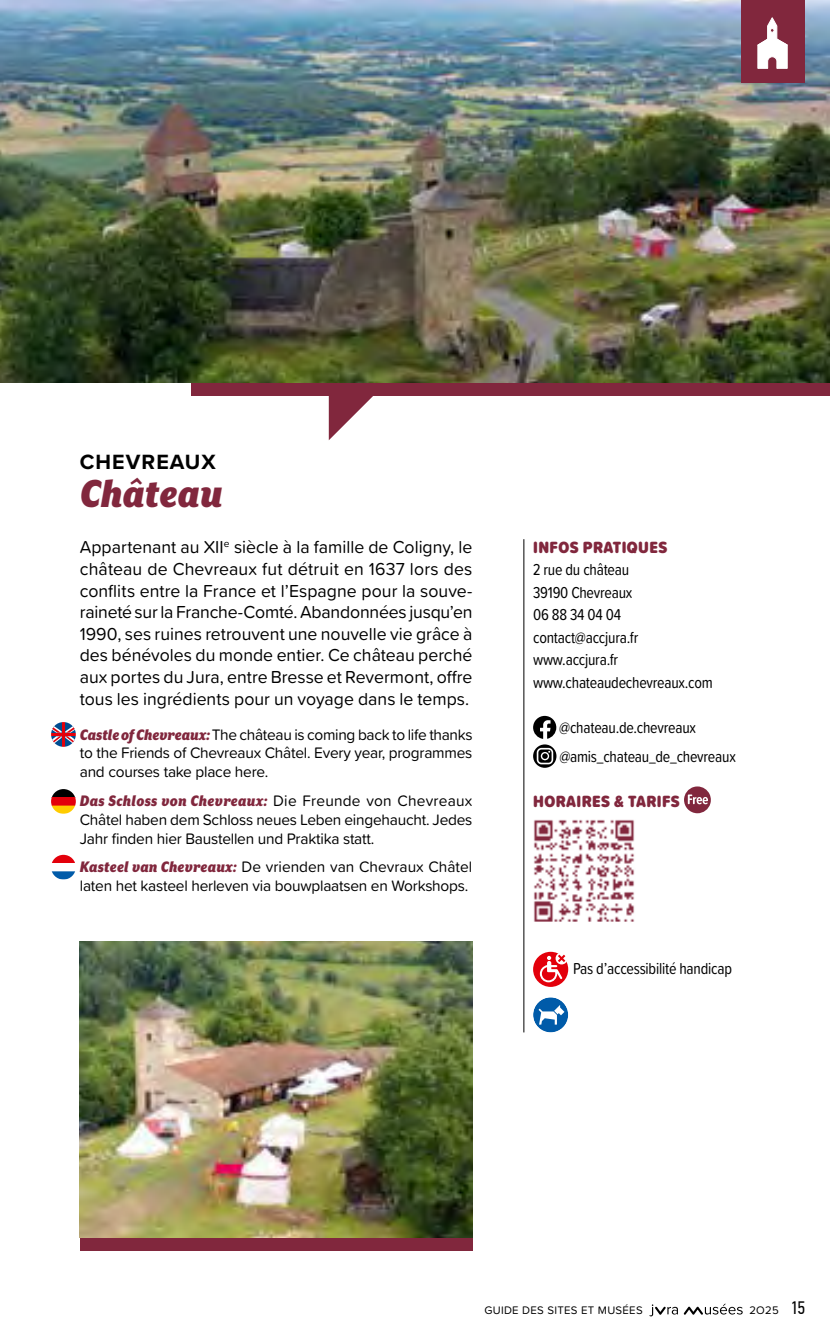
<style>
.page{position:relative;width:830px;height:1340px;background:#fff}
.page>*{position:absolute;margin:0;border:0;box-sizing:border-box;transform-origin:0 0}
.t1{font:italic 900 45px "Mr Eaves XL San Nar OT";color:#81273d}
.t2{font:700 21.38px "Proxima Nova";letter-spacing:.05em;color:#000}
.t3{font:18px/21.6px "Proxima Soft";color:#000;text-align:justify}
.t4{font:italic 900 17.55px "Mr Eaves XL San Nar OT";letter-spacing:.015em;color:#81273d}
.t5{font:900 16.88px "Proxima Soft Cond";letter-spacing:.025em;color:#81273d}
.t6{font:16.43px/22.5px "Proxima Soft Cond";letter-spacing:-.015em;color:#000}
.t7{font:15.75px/18.9px "Proxima Soft";letter-spacing:-.015em;color:#000}
.t8{font:11.47px "Proxima Soft";letter-spacing:.025em;color:#000}
.s1{font-family:"Mr Eaves XL San Nar OT";font-weight:900;font-style:italic;font-size:17.55px;color:#81273d}
.s2{font-family:"Proxima Soft";font-weight:400;font-style:normal;font-size:15.75px;color:#000}
.s3{font-family:"PF Din Text Cond Pro";font-size:18px}
</style>
<div class="page">
<div style="left:191px;top:383px;width:638px;height:12px;background:#81273d"></div>
<svg style="left:328px;top:395px;width:58px;height:45px"></svg>
<svg style="left:533px;top:716px;width:23px;height:51px"></svg>
<svg style="left:684px;top:786px;width:26px;height:27px"></svg>
<svg style="left:52px;top:789px;width:23px;height:8px"></svg>
<div style="left:51px;top:797px;width:25px;height:8px;background:#e3000b"></div>
<svg style="left:51px;top:805px;width:25px;height:8px"></svg>
<svg style="left:52px;top:854px;width:23px;height:9px"></svg>
<svg style="left:51px;top:871px;width:24px;height:8px"></svg>
<svg style="left:51px;top:722px;width:25px;height:24px"></svg>
<hr style="left:62px;top:722px;width:2px;height:24px;background:#e3000b">
<img style="left:533px;top:819px;width:102px;height:102px">
<img style="left:0;top:0;width:829px;height:383px">
<hr style="left:523px;top:539px;width:1px;height:493px;background:#000">
<div style="left:80px;top:1237px;width:392px;height:13px;background:#81273d"></div>
<img style="left:80px;top:941px;width:392px;height:296px">
<svg style="left:533px;top:963px;width:35px;height:23px"></svg>
<div style="left:533px;top:951px;width:35px;height:35px;background:#e3000b;border-radius:50%"></div>
<svg style="left:539px;top:952px;width:28px;height:30px"></svg>
<div style="left:533px;top:997px;width:35px;height:35px;background:#005ba9;border-radius:50%"></div>
<svg style="left:538px;top:1005px;width:26px;height:19px"></svg>
<div style="left:740px;top:0;width:64px;height:83px;background:#81273d"></div>
<svg style="left:757px;top:17px;width:31px;height:52px"></svg>
<svg style="left:649px;top:1304px;width:28px;height:12px"></svg>
<svg style="left:683px;top:1303px;width:59px;height:11px"></svg>
<p class="t2" style="left:80px;top:445px;width:137px">CHEVREAUX</p>
<h1 class="t1" style="left:80px;top:469px;width:144px">Château</h1>
<p class="t3" style="left:80px;top:535px;width:394px">Appartenant au XII<sup>e</sup> siècle à la famille de Coligny, le château de Chevreaux fut détruit en 1637 lors des conflits entre la France et l’Espagne pour la souve&shy;raineté sur la Franche-Comté. Abandonnées jusqu’en 1990, ses ruines retrouvent une nouvelle vie grâce à des bénévoles du monde entier. Ce château perché aux portes du Jura, entre Bresse et Revermont, offre tous les ingrédients pour un voyage dans le temps.</p>
<p class="t7" style="left:80px;top:724px;width:394px;text-align:justify"><span class="s1">Castle of Chevreaux:</span> The château is coming back to life thanks to the Friends of Chevreaux Châtel. Every year, programmes and courses take place here.</p>
<p class="t4" style="left:80px;top:790px;width:394px">Das Schloss von Chevreaux: <span class="s2">Die Freunde von Chevreaux</span></p>
<p class="t7" style="left:80px;top:809px;width:394px">Châtel haben dem Schloss neues Leben eingehaucht. Jedes<br>Jahr finden hier Baustellen und Praktika statt.</p>
<p class="t7" style="left:80px;top:856px;width:394px"><span class="s1">Kasteel van Chevreaux:</span> De vrienden van Chevraux Châtel laten het kasteel herleven via bouwplaatsen en Workshops.</p>
<p class="t5" style="left:533px;top:534px;width:135px">INFOS PRATIQUES</p>
<p class="t6" style="left:533px;top:557px;width:181px">2 rue du château<br>39190 Chevreaux<br>06 88 34 04 04 contact@accjura.fr www.accjura.fr www.chateaudechevreaux.com</p>
<p class="t6" style="left:559px;top:712px;width:178px;line-height:28.8px">@chateau.de.chevreaux @amis_chateau_de_chevreaux</p>
<p class="t5" style="left:533px;top:788px;width:148px">HORAIRES &amp; TARIFS</p>
<p class="t6" style="left:572px;top:956px;width:160px">Pas d’accessibilité handicap</p>
<p class="t8" style="left:484px;top:1301px;width:160px">GUIDE DES SITES ET MUSÉES</p>
<p class="t8" style="left:749px;top:1301px;width:58px">2O25 <span class="s3">15</span></p>
</div>
